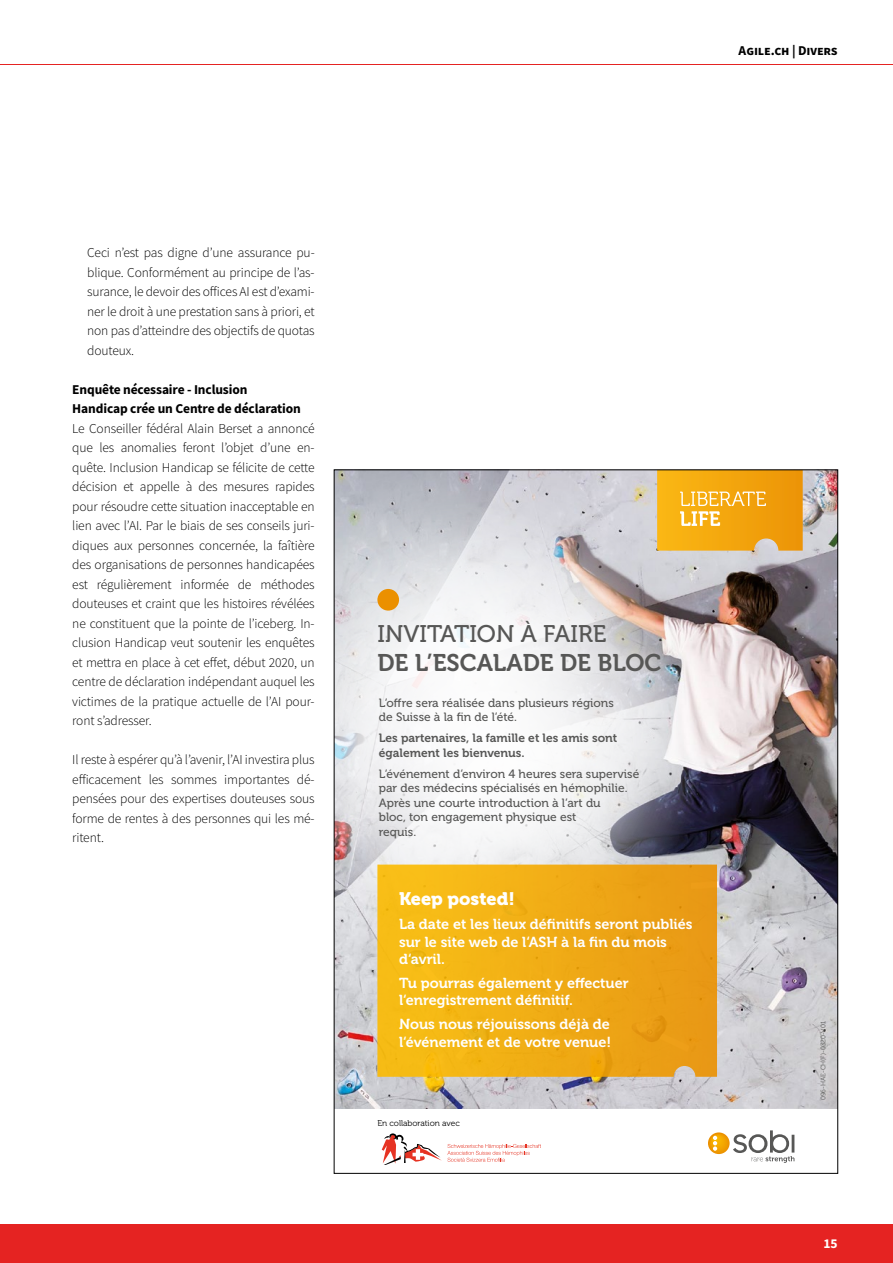
<style>
.page{position:relative;width:893px;height:1263px;background:#fff}
.page>*{position:absolute;margin:0;border:0;box-sizing:border-box;transform-origin:0 0}
.t1{font:24px "Museo 700";color:#575756}
.t2{font:24px "Museo 500";color:#575756}
.t3{font:18px "Museo 900";color:#fff}
.t4{font:14.4px/17.2px "Museo 700";color:#fff}
.t5{font:300 13.5px/19.5px "Source Sans Pro";letter-spacing:-.01em;color:#000;text-align:justify}
.t6{font:700 13.5px/19.5px "Source Sans Pro";letter-spacing:-.01em;color:#000}
.t7{font:700 13.5px "Source Sans Pro";color:#fff}
.t8{font:12px/14.4px "Museo 500";color:#575756}
.t9{font:12px/14.4px "Museo 700";color:#575756}
.t10{font:8.4px "Museo 300";color:#000}
.t11{font:6.6px "Museo 300";color:#575756}
</style>
<div class="page">
<div style="left:0;top:1225px;width:893px;height:38px;background:#e52322"></div>
<hr style="left:0;top:64px;width:893px;height:1px;background:#e52322">
<img style="left:336px;top:471px;width:500px;height:638px">
<svg style="left:336px;top:471px;width:321px;height:29px;background:#c0c0c7"></svg>
<svg style="left:336px;top:500px;width:321px;height:28px;background:#c8c9d0"></svg>
<svg style="left:336px;top:528px;width:369px;height:336px;background:#cacad0"></svg>
<svg style="left:336px;top:550px;width:367px;height:421px"></svg>
<svg style="left:377px;top:864px;width:340px;height:213px;background:#efac16"></svg>
<div style="left:377px;top:589px;width:22px;height:22px;background:#eb9000;border-radius:50%"></div>
<div style="left:368px;top:610px;width:303px;height:72px;background:#fff;opacity:.75"></div>
<svg style="left:657px;top:471px;width:146px;height:80px;background:#f3ab1f"></svg>
<svg style="left:381px;top:1133px;width:160px;height:31px"></svg>
<svg style="left:708px;top:1130px;width:86px;height:33px"></svg>
<div style="left:812px;top:1013px;width:22px;height:96px;background:#fff;opacity:.85"></div>
<p class="t6" style="left:738px;top:40px;width:101px">Agile.ch | Divers</p>
<p class="t5" style="left:87px;top:243px;width:229px">Ceci n’est pas digne d’une assurance pu&shy;blique. Conformément au principe de l’as&shy;surance, le devoir des offices AI est d’exami&shy;ner le droit à une prestation sans à priori, et non pas d’atteindre des objectifs de quotas douteux.</p>
<p class="t6" style="left:72px;top:379px;width:230px">Enquête nécessaire - Inclusion<br>Handicap crée un Centre de déclaration</p>
<p class="t5" style="left:72px;top:418px;width:244px">Le Conseiller fédéral Alain Berset a annoncé que les anomalies feront l’objet d’une en&shy;quête. Inclusion Handicap se félicite de cette décision et appelle à des mesures rapides pour résoudre cette situation inacceptable en lien avec l’AI. Par le biais de ses conseils juri&shy;diques aux personnes concernée, la faîtière des organisations de personnes handicapées est régulièrement informée de méthodes douteuses et craint que les histoires révélées ne constituent que la pointe de l’iceberg. In&shy;clusion Handicap veut soutenir les enquêtes et mettra en place à cet effet, début 2020, un centre de déclaration indépendant auquel les victimes de la pratique actuelle de l’AI pour&shy;ront s’adresser.</p>
<p class="t5" style="left:72px;top:750px;width:244px">Il reste à espérer qu’à l’avenir, l’AI investira plus efficacement les sommes importantes dé&shy;pensées pour des expertises douteuses sous forme de rentes à des personnes qui les mé&shy;ritent.</p>
<h1 class="t2" style="left:377px;top:620px;width:231px">INVITATION À FAIRE</h1>
<h1 class="t1" style="left:377px;top:649px;width:286px">DE L’ESCALADE DE BLOC</h1>
<p class="t8" style="left:379px;top:696px;width:236px">L‘offre sera réalisée dans plusieurs régions de Suisse à la fin de l‘été.</p>
<p class="t9" style="left:379px;top:731px;width:240px">Les partenaires, la famille et les amis sont également les bienvenus.</p>
<p class="t8" style="left:379px;top:767px;width:262px">L‘événement d‘environ 4 heures sera supervisé par des médecins spécialisés en hémophilie.<br>Après une courte introduction à l‘art du<br>bloc, ton engagement physique est<br>requis.</p>
<h2 class="t3" style="left:399px;top:889px;width:117px">Keep posted!</h2>
<p class="t4" style="left:399px;top:916px;width:295px">La date et les lieux définitifs seront publiés sur le site web de l‘ASH à la fin du mois d‘avril.</p>
<p class="t4" style="left:399px;top:975px;width:231px">Tu pourras également y effectuer l‘enregistrement définitif.</p>
<p class="t4" style="left:399px;top:1016px;width:214px">Nous nous réjouissons déjà de l‘événement et de votre venue!</p>
<p class="t10" style="left:377px;top:1119px;width:84px">En collaboration avec</p>
<p class="t11" style="left:820px;top:1100px;width:80px;rotate:-90deg">096-HAE-CH(F)-0320-V01</p>
<p class="t7" style="left:823px;top:1234px;width:16px">15</p>
</div>
